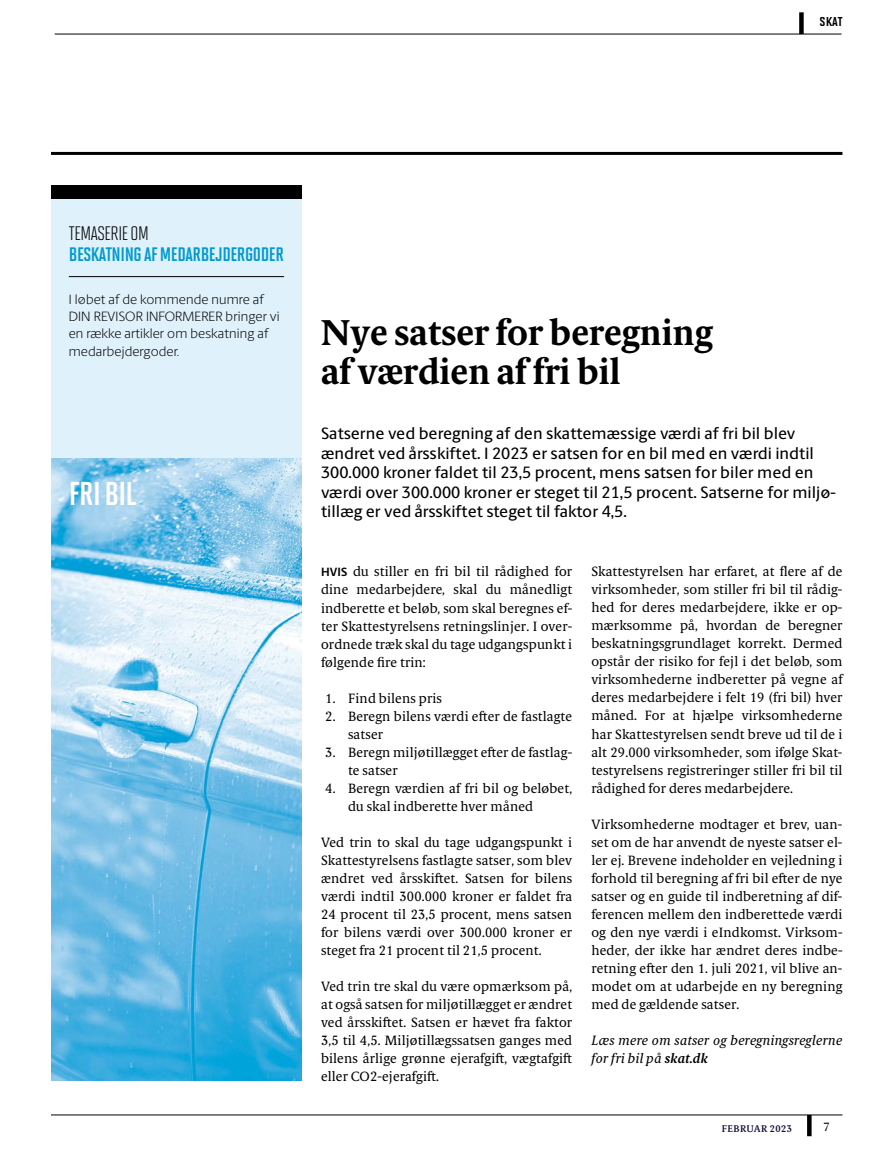
<style>
.page{position:relative;width:893px;height:1149px;background:#fff}
.page>*{position:absolute;margin:0;border:0;box-sizing:border-box;transform-origin:0 0}
.t1{font:700 36px/39px "Berling Serif Text";color:#000}
.t2{font:33px "Solano Gothic MVB Bd Cap";letter-spacing:-.02em;color:#fff}
.t3{font:19.5px "Solano Gothic MVB Bd Cap";letter-spacing:-.02em;color:#009bd0}
.t4{font:19.5px "Solano Gothic MVB Rg Cap";letter-spacing:-.02em;color:#000}
.t5{font:500 16.5px/19.5px "Berling Sans";color:#000}
.t6{font:15px "Solano Gothic MVB Bd SC";color:#000}
.t7{font:13.5px/18px "Berling Serif Text";letter-spacing:.01em;color:#000;text-align:justify}
.t8{font:300 13.5px/17.2px "Berling Sans";letter-spacing:.01em;color:#000}
.t9{font:italic 13.5px/18px "Berling Serif Text";letter-spacing:.01em;color:#000}
.t10{font:12px "Berling Serif Text";color:#000}
.t11{font:600 9.75px "Berling Serif Text";letter-spacing:.04em;color:#131139}
.s1{font-family:"Berling Sans";font-weight:700;font-size:12px}
.s2{font-weight:600}
</style>
<div class="page">
<div style="left:807px;top:1114px;width:5px;height:21px;background:#000"></div>
<hr style="left:51px;top:1114px;width:791px;height:1px;background:#000">
<hr style="left:55px;top:34px;width:787px;height:1px;background:#000">
<hr style="left:51px;top:152px;width:791px;height:3px;background:#000">
<div style="left:799px;top:12px;width:5px;height:22px;background:#000"></div>
<div style="left:51px;top:185px;width:251px;height:895px;background:#dff1fa"></div>
<div style="left:51px;top:185px;width:251px;height:13px;background:#000"></div>
<hr style="left:69px;top:276px;width:215px;height:1px;background:#000">
<img style="left:51px;top:458px;width:251px;height:622px">
<p class="t6" style="left:820px;top:13px;width:24px">skat</p>
<h3 class="t4" style="left:69px;top:223px;width:81px">TEMASERIE OM</h3>
<h3 class="t3" style="left:69px;top:244px;width:217px">BESKATNING AF MEDARBEJDERGODER</h3>
<p class="t8" style="left:69px;top:290px;width:213px">I løbet af de kommende numre af<br>DIN REVISOR INFORMERER bringer vi en række artikler om beskatning af medarbejdergoder.</p>
<h2 class="t2" style="left:69px;top:475px;width:69px">FRI BIL</h2>
<h1 class="t1" style="left:321px;top:313px;width:393px">Nye satser for beregning af værdien af fri bil</h1>
<p class="t5" style="left:321px;top:423px;width:516px">Satserne ved beregning af den skattemæssige værdi af fri bil blev ændret ved årsskiftet. I 2023 er satsen for en bil med en værdi indtil 300.000 kroner faldet til 23,5 procent, mens satsen for biler med en værdi over 300.000 kroner er steget til 21,5 procent. Satserne for miljø&shy;tillæg er ved årsskiftet steget til faktor 4,5.</p>
<p class="t7" style="left:321px;top:562px;width:253px"><span class="s1">HVIS</span> du stiller en fri bil til rådighed for dine medarbejdere, skal du månedligt indberette et beløb, som skal beregnes ef&shy;ter Skattestyrelsens retningslinjer. I over&shy;ordnede træk skal du tage udgangspunkt i følgende fire trin:</p>
<p class="t7" style="left:325px;top:688px;width:118px">1. Find bilens pris</p>
<p class="t7" style="left:348px;top:706px;width:226px;text-indent:-23px">2. Beregn bilens værdi efter de fastlagte satser</p>
<p class="t7" style="left:348px;top:742px;width:226px;text-indent:-23px">3. Beregn miljøtillægget efter de fastlag&shy;te satser</p>
<p class="t7" style="left:348px;top:778px;width:226px;text-indent:-23px">4. Beregn værdien af fri bil og beløbet, du skal indberette hver måned</p>
<p class="t7" style="left:321px;top:832px;width:253px">Ved trin to skal du tage udgangspunkt i Skattestyrelsens fastlagte satser, som blev ændret ved årsskiftet. Satsen for bilens værdi indtil 300.000 kroner er faldet fra 24 procent til 23,5 procent, mens satsen for bilens værdi over 300.000 kroner er steget fra 21 procent til 21,5 procent.</p>
<p class="t7" style="left:321px;top:976px;width:253px">Ved trin tre skal du være opmærksom på, at også satsen for miljøtillægget er ændret ved årsskiftet. Satsen er hævet fra faktor 3,5 til 4,5. Miljøtillægssatsen ganges med bilens årlige grønne ejerafgift, vægtafgift eller CO2-ejerafgift.</p>
<p class="t7" style="left:591px;top:562px;width:253px">Skattestyrelsen har erfaret, at flere af de virksomheder, som stiller fri bil til rådig&shy;hed for deres medarbejdere, ikke er op&shy;mærksomme på, hvordan de beregner beskatningsgrundlaget korrekt. Dermed opstår der risiko for fejl i det beløb, som virksomhederne indberetter på vegne af deres medarbejdere i felt 19 (fri bil) hver måned. For at hjælpe virksomhederne har Skattestyrelsen sendt breve ud til de i alt 29.000 virksomheder, som ifølge Skat&shy;testyrelsens registreringer stiller fri bil til rådighed for deres medarbejdere.</p>
<p class="t7" style="left:591px;top:814px;width:253px">Virksomhederne modtager et brev, uan&shy;set om de har anvendt de nyeste satser el&shy;ler ej. Brevene indeholder en vejledning i forhold til beregning af fri bil efter de nye satser og en guide til indberetning af dif&shy;ferencen mellem den indberettede værdi og den nye værdi i eIndkomst. Virksom&shy;heder, der ikke har ændret deres indbe&shy;retning efter den 1. juli 2021, vil blive an&shy;modet om at udarbejde en ny beregning med de gældende satser.</p>
<p class="t9" style="left:591px;top:1030px;width:253px">Læs mere om satser og beregningsreglerne for fri bil på <span class="s2">skat.dk</span></p>
<p class="t11" style="left:722px;top:1121px;width:72px">FEBRUAR 2023</p>
<p class="t10" style="left:823px;top:1119px;width:8px">7</p>
</div>
